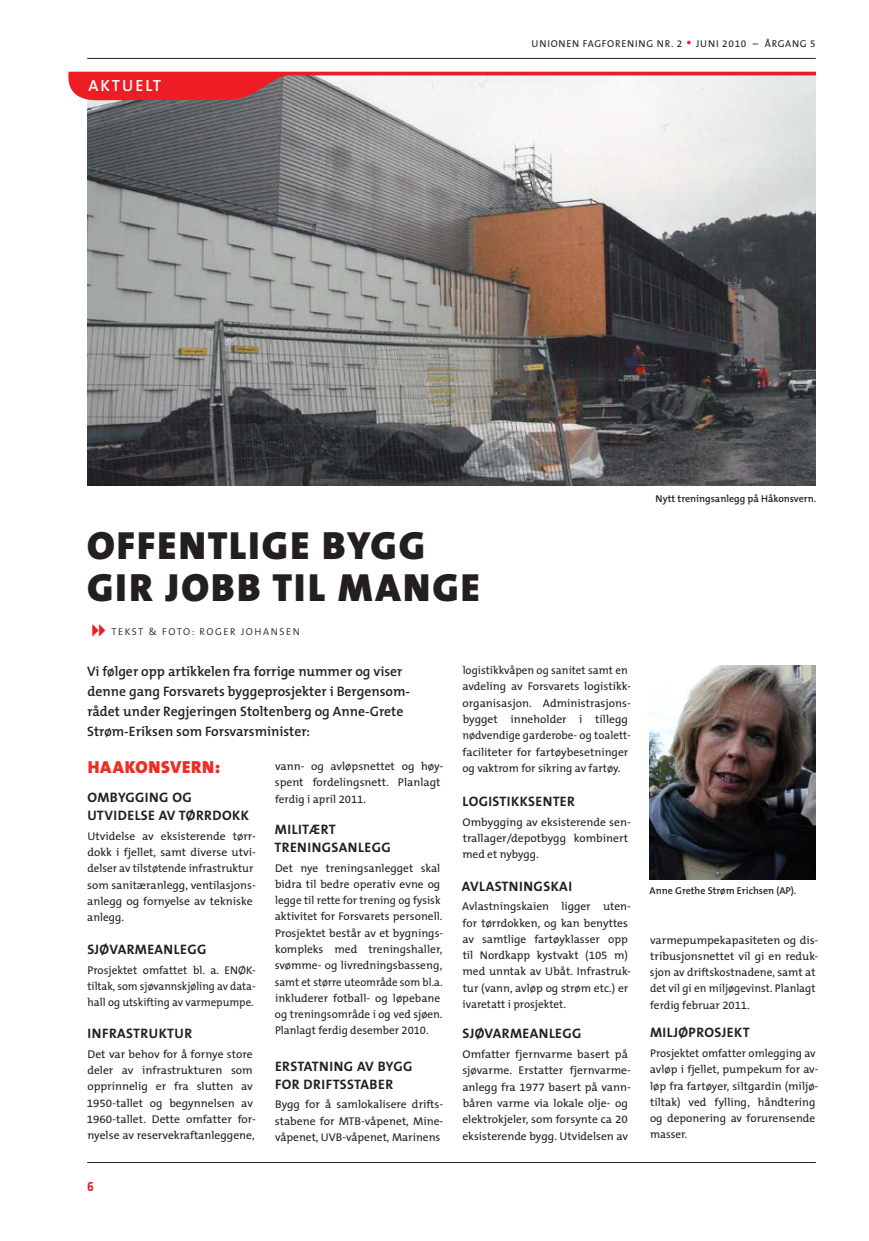
<style>
.page{position:relative;width:869px;height:1241px;background:#fff}
.page>*{position:absolute;margin:0;border:0;box-sizing:border-box;transform-origin:0 0}
.t1{font:900 39.5px/42.1px "The Mix B9";letter-spacing:.055em;color:#231f20}
.t2{font:900 17.5px "The Mix B9";letter-spacing:.04em;color:#ee2e22}
.t3{font:600 16.25px "The Mix";color:#fff}
.t4{font:600 13.75px/20px "The Mix";color:#231f20}
.t5{font:700 13.75px/17.5px "The Mix B7";letter-spacing:.03em;color:#231f20}
.t6{font:700 12.5px "Notes";color:#ee1d23}
.t7{font:11.25px/16.2px "The Mix B5 Plain";color:#231f20}
.t8{font:600 10px "The Mix";color:#231f20}
.t9{font:10px "The Mix B5 Plain";letter-spacing:.07em;color:#231f20}
.t10{font:300 10px "The Mix B4";letter-spacing:.16em;color:#231f20}
.s1{font-size:15px;color:#ee1d23}
</style>
<div class="page">
<hr style="left:87px;top:1161px;width:728px;height:1px;background:#231f20">
<hr style="left:87px;top:58px;width:728px;height:1px;background:#231f20">
<img style="left:87px;top:100px;width:728px;height:385px">
<svg style="left:68px;top:72px;width:747px;height:28px"></svg>
<img style="left:649px;top:665px;width:166px;height:214px">
<h3 class="t3" style="left:88px;top:71px;width:57px">aktuelt</h3>
<p class="t9" style="left:531px;top:38px;width:176px">UNIONen FAGFORENING NR. 2 <span class="s1">•</span> juni</p>
<p class="t9" style="left:722px;top:38px;width:95px">2010 – ÅRGANG 5</p>
<h1 class="t1" style="left:87px;top:526px;width:339px">OFFENTLIGE BYGG<br>GIR JOBB</h1>
<h1 class="t1" style="left:272px;top:568px;width:209px">TIL MANGE</h1>
<p class="t10" style="left:111px;top:626px;width:190px">TEKST &amp; FOTO: R OGER JOHANSEN</p>
<p class="t8" style="left:655px;top:490px;width:162px">Nytt treningsanlegg på Håkonsvern.</p>
<p class="t4" style="left:87px;top:660px;width:324px">Vi følger opp artikkelen fra forrige nummer og viser denne gang Forsvarets byggeprosjekter i Bergensom&shy;rådet under Regjeringen Stoltenberg og Anne-Grete -Strøm-Eriksen som Forsvarsminister:</p>
<h2 class="t2" style="left:88px;top:757px;width:134px">HAAKONSVERN:</h2>
<p class="t5" style="left:87px;top:789px;width:163px">OMBYGG ING OG<br>UTVIDELSE AV TØRRDOKK</p>
<p class="t7" style="left:87px;top:828px;width:170px">Utvidelse av eksisterende tørr&shy;dokk i fjellet, samt diverse utvi&shy;delser av tilstøtende infrastruktur som sanitæranlegg, ventilasjons&shy;anlegg og fornyelse av tekniske anlegg.</p>
<p class="t5" style="left:87px;top:940px;width:110px">SJØVARMEAN LEGG</p>
<p class="t7" style="left:87px;top:962px;width:169px">Prosjektet omfattet bl. a. ENØK-- tiltak, som sjøvannskjøling av data&shy;hall og utskifting av varmepumpe.</p>
<p class="t5" style="left:87px;top:1024px;width:9px">INFRA</p>
<p class="t5" style="left:126px;top:1024px;width:65px">STRUKTUR</p>
<p class="t7" style="left:87px;top:1046px;width:170px">Det var behov for å fornye store deler av infrastrukturen som opprinnelig er fra slutten av<br>1950--tallet og begynnelsen av<br>1960-tallet. Dette omfatter for&shy;nyelse av reservekraftanleggene,</p>
<p class="t7" style="left:275px;top:758px;width:170px">vann- og avløpsnettet og høy&shy;spent fordelingsnett. Planlagt ferdig i april 2011.</p>
<p class="t5" style="left:274px;top:821px;width:107px">MILITÆRT<br>TRENINGSAN LEGG</p>
<p class="t7" style="left:275px;top:860px;width:170px">Det nye treningsanlegget skal bidra til bedre operativ evne og legge til rette for trening og fysisk aktivitet for Forsvarets personell.<br>Prosjektet består av et bygnings&shy;kompleks med treningshaller, svømme- og livredningsbasseng, samt et større uteområde som bl.a. inkluderer fotball- og løpebane og treningsområde i og ved sjøen.<br>Planlagt ferdig desember 2010.</p>
<p class="t5" style="left:275px;top:1057px;width:128px">ERSTATNING AV BYGG<br>FOR DRIFTSSTAB ER</p>
<p class="t7" style="left:275px;top:1096px;width:170px;text-align:justify">Bygg for å samlokalisere drifts&shy;stabene for MTB-våpenet, Mine&shy;våpenet, UVB-våpenet, Marinens</p>
<p class="t6" style="left:87px;top:1179px;width:8px">6</p>
<p class="t7" style="left:462px;top:662px;width:170px">logistikkvåpen og sanitet samt en avdeling av Forsvarets logistikk&shy;organisasjon. Administrasjons&shy;bygget inneholder i tillegg nødvendige garderobe- og toalett&shy;faciliteter for fartøybesetninger og vaktrom for sikring av fartøy.</p>
<p class="t5" style="left:462px;top:792px;width:111px">LOGISTIKKSENTER</p>
<p class="t7" style="left:462px;top:814px;width:170px">Ombygging av eksisterende sen&shy;trallager/depotbygg kombinert med et nybygg.</p>
<p class="t5" style="left:462px;top:877px;width:111px">AVLASTNING SKAI</p>
<p class="t7" style="left:462px;top:898px;width:170px">Avlastningskaien ligger uten&shy;for tørrdokken, og kan benyttes av samtlige fartøyklasser opp til Nordkapp kystvakt (105 m) med unntak av Ubåt. Infrastruk&shy;tur (vann, avløp og strøm etc.) er ivaretatt i prosjektet.</p>
<p class="t5" style="left:462px;top:1025px;width:110px">SJØVARMEAN LEGG</p>
<p class="t7" style="left:462px;top:1046px;width:170px">Omfatter fjernvarme basert på sjøvarme. Erstatter fjernvarme&shy;anlegg fra 1977 basert på vann&shy;båren varme via lokale olje- og elektrokjeler, som forsynte ca 20 eksisterende bygg. Utvidelsen av</p>
<p class="t8" style="left:649px;top:882px;width:148px">Anne Grethe Strøm Erichsen (AP).</p>
<p class="t7" style="left:649px;top:932px;width:170px">varmepumpekapasiteten og dis&shy;tribusjonsnettet vil gi en reduk&shy;sjon av driftskostnadene, samt at det vil gi en miljøgevinst. Planlagt ferdig februar 2011.</p>
<p class="t5" style="left:649px;top:1024px;width:101px">MILJØPROSJEKT</p>
<p class="t7" style="left:649px;top:1045px;width:170px">Prosjektet omfatter omlegging av avløp i fjellet, pumpekum for av&shy;løp fra fartøyer, siltgardin (miljø&shy;tiltak) ved fylling, håndtering og deponering av forurensende masser.</p>
</div>
